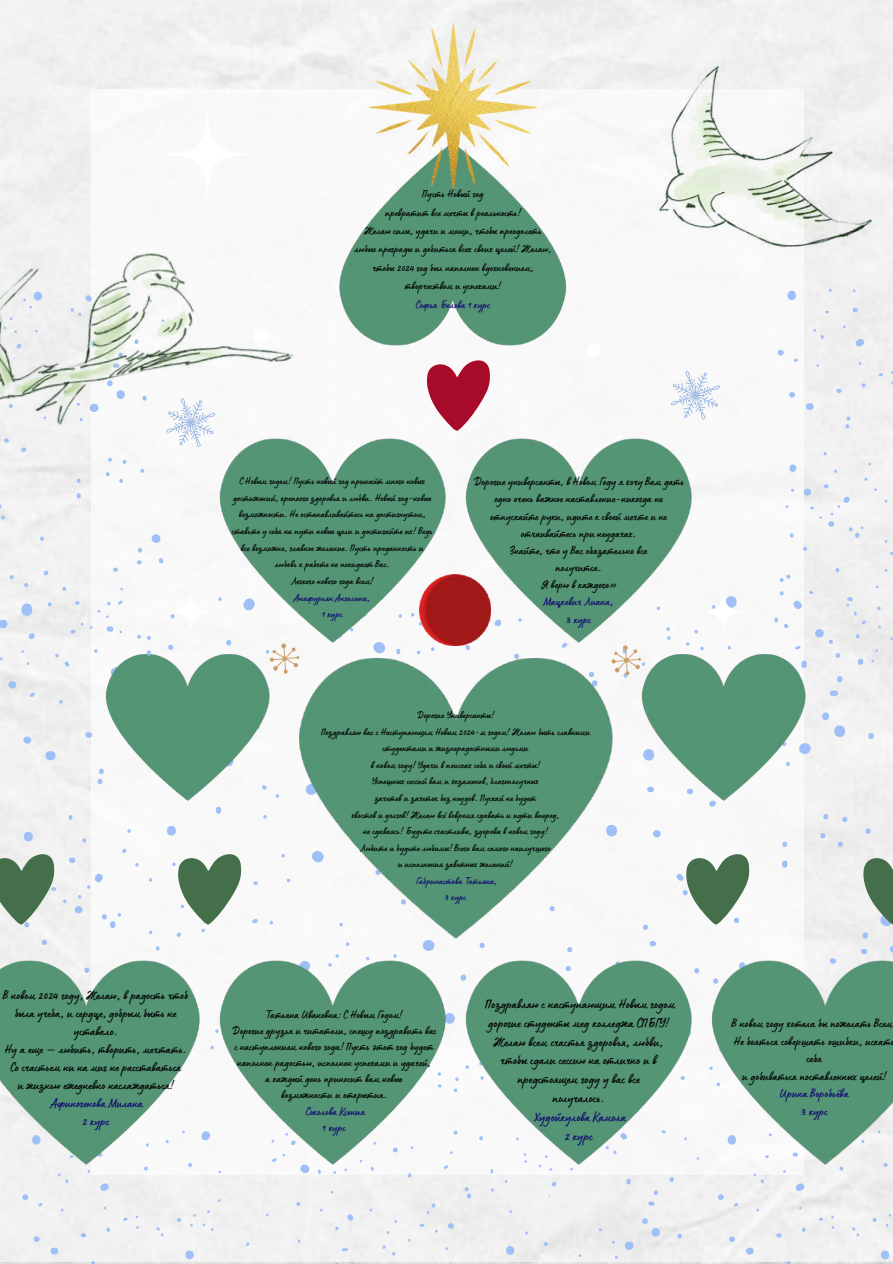
<style>
.page{position:relative;width:893px;height:1264px;background:#fff}
.page>*{position:absolute;margin:0;border:0;box-sizing:border-box;transform-origin:0 0}
.t1{font:14.1px/18.9px "Lumios Marker";color:#000;text-align:center}
.t2{font:14.1px/18.9px "Lumios Marker";color:#100871;text-align:center}
.t3{font:13.5px/18px "Lumios Marker";color:#000;text-align:center}
.t4{font:13.5px/18px "Lumios Marker";color:#100871;text-align:center}
.t5{font:13.05px/17.4px "Lumios Marker";color:#000;text-align:center}
.t6{font:13.05px/17.4px "Lumios Marker";color:#100871;text-align:center}
.t7{font:12.45px/17.1px "Lumios Marker";color:#000;text-align:center}
.t8{font:12.45px/17.1px "Lumios Marker";color:#100871;text-align:center}
.t9{font:12.15px/16.2px "Lumios Marker";color:#000;text-align:center}
.t10{font:12.15px/16.2px "Lumios Marker";color:#100871;text-align:center}
.t11{font:11.7px/18.5px "Lumios Marker";color:#000;text-align:center}
.t12{font:11.7px "Lumios Marker";color:#100871}
.t13{font:10.65px/16.5px "Lumios Marker";color:#000;text-align:center}
.t14{font:10.65px/16.6px "Lumios Marker";color:#100871;text-align:center}
</style>
<div class="page">
<div style="left:0;top:0;width:892px;height:1261px;background:#f1f1f1"></div>
<div style="left:91px;top:89px;width:713px;height:1085px;background:#fff"></div>
<svg style="left:8px;top:596px;width:866px;height:348px"></svg>
<div style="left:172px;top:593px;width:36px;height:36px;background:#fff;border-radius:50%"></div>
<svg style="left:626px;top:645px;width:8px;height:30px"></svg>
<img style="left:339px;top:190px;width:228px;height:156px">
<img style="left:209px;top:438px;width:493px;height:204px">
<svg style="left:717px;top:1164px;width:175px;height:99px"></svg>
<img style="left:0;top:944px;width:892px;height:220px">
<img style="left:284px;top:635px;width:342px;height:304px">
<img style="left:99px;top:642px;width:177px;height:158px">
<svg style="left:22px;top:1129px;width:677px;height:134px"></svg>
<svg style="left:176px;top:853px;width:66px;height:73px"></svg>
<img style="left:420px;top:574px;width:70px;height:71px">
<svg style="left:684px;top:853px;width:66px;height:73px"></svg>
<svg style="left:426px;top:360px;width:64px;height:71px"></svg>
<img style="left:634px;top:642px;width:178px;height:158px">
<img style="left:370px;top:23px;width:166px;height:167px">
<svg style="left:671px;top:371px;width:49px;height:49px"></svg>
<div style="left:705px;top:594px;width:36px;height:36px;background:#fff;border-radius:50%"></div>
<svg style="left:270px;top:643px;width:29px;height:30px"></svg>
<svg style="left:0;top:853px;width:55px;height:73px"></svg>
<svg style="left:861px;top:853px;width:31px;height:73px"></svg>
<svg style="left:0;top:493px;width:164px;height:180px"></svg>
<svg style="left:777px;top:289px;width:115px;height:377px"></svg>
<img style="left:646px;top:67px;width:225px;height:182px">
<img style="left:0;top:252px;width:303px;height:241px">
<p class="t11" style="left:354px;top:187px;width:198px">Пусть Новый год<br>превратит все мечты в реальность!<br>Желаю силы, удачи и мощи, чтобы преодолеть любые преграды и добиться всех своих целей! Желаю, чтобы 2024 год был наполнен вдохновением, творчеством и успехами!</p>
<p class="t12" style="left:416px;top:301px;width:76px">Софья Белова 1 курс</p>
<p class="t3" style="left:3px;top:988px;width:186px">В новом 2024 году, Желаю, в радость чтоб была учеба, и сердце, добрым быть не уставало.<br>Ну а еще — любить, творить, мечтать.<br>Со счастьем ни на миг не расставаться<br>и жизнью ежедневно наслаждаться!</p>
<p class="t4" style="left:51px;top:1096px;width:93px">Афиногенова Милана<br>2 курс</p>
<p class="t13" style="left:232px;top:474px;width:202px">С Новым годом! Пусть новый год принесёт много новых достижений, крепкого здоровья и любви. Новый год-новые возможности. Не останавливайтесь на достигнутом, ставьте у себя на пути новые цели и достигайте их! Ведь все возможно, главное желание. Пусть преданность и любовь к работе не покидает Вас.<br>Легкого нового года всем!</p>
<p class="t14" style="left:294px;top:591px;width:77px">Анафурьян Ангелина,<br>1 курс</p>
<p class="t7" style="left:473px;top:475px;width:212px">Дорогие универсанты, в Новом Году я хочу Вам дать одно очень важное наставление-никогда не отпускайте руки, идите к своей мечте и не отчаивайтесь при неудачах.<br>Знайте, что у Вас обязательно все<br>получится.<br>Я верю в каждого»</p>
<p class="t8" style="left:543px;top:595px;width:71px">Мацкевич Лиана,<br>3 курс</p>
<p class="t13" style="left:321px;top:709px;width:270px">Дорогие Универсанты!<br>Поздравляю вас с Наступающим Новым 2024-м годом! Желаю быть славными студентами и жизнерадостными людьми<br>в новом году! Удачи в поисках себя и своей мечты!<br>Успешных сессий вам и экзаменов, благополучных<br>зачетов и зачеток без неудов. Пускай не будет<br>хвостов и долгов! Желаю всё вовремя сдавать и идти вперед,<br>не сдаваясь! Будьте счастливы, здоровы в новом году!<br>Любите и будьте любимы! Всего вам самого наилучшего<br>и исполнения заветных желаний!</p>
<p class="t14" style="left:416px;top:874px;width:82px">Габринастова Татьяна,<br>3 курс</p>
<p class="t9" style="left:231px;top:1008px;width:206px">Татьяна Ивановна: С Новым Годом!<br>Дорогие друзья и читатели, спешу поздравить вас с наступлением нового года! Пусть этот год будет наполнен радостью, исполнен успехами и удачей,<br>а каждый день приносит вам новые<br>возможности и открытия.</p>
<p class="t10" style="left:306px;top:1105px;width:61px">Соколова Ксения<br>1 курс</p>
<h1 class="t1" style="left:485px;top:997px;width:191px">Поздравляю с наступающим Новым годом дорогие студенты мед колледжа СПБГУ!<br>Желаю всем счастья здоровья, любви, чтобы сдали сессию на отлично и в предстоящем году у вас все<br>получалось.</h1>
<h1 class="t2" style="left:534px;top:1110px;width:93px">Худойкулова Камола<br>2 курс</h1>
<p class="t5" style="left:732px;top:1017px;width:164px">В новом году хотела бы пожелать Всем<br>Не бояться совершать ошибки, искать себя<br>и добиваться поставленных целей!</p>
<p class="t6" style="left:779px;top:1087px;width:70px">Ирина Воробьёва<br>3 курс</p>
</div>
